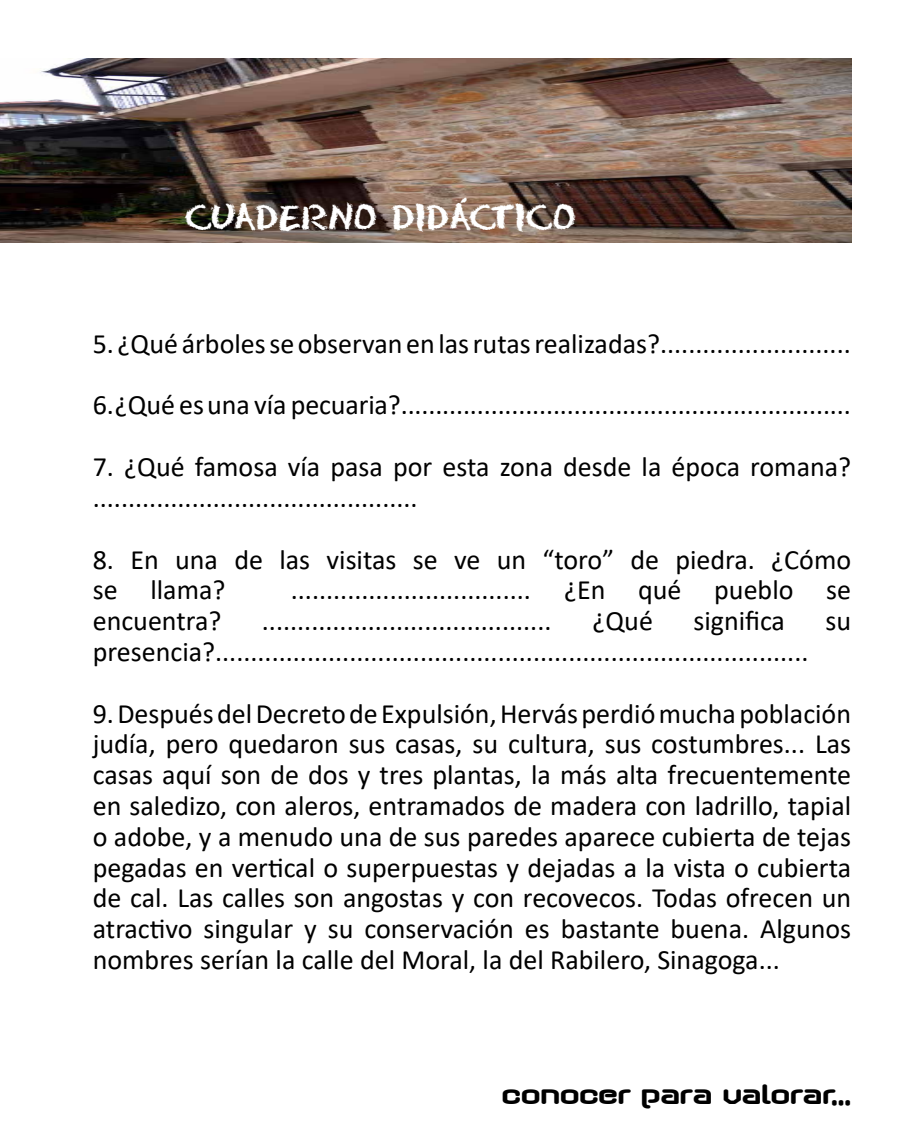
<style>
.page{position:relative;width:908px;height:1134px;background:#fff}
.page>*{position:absolute;margin:0;border:0;box-sizing:border-box;transform-origin:0 0}
.t1{font:36px "Axaxax";color:#000}
.t2{font:36px "Chalk Dust";color:#fff}
.t3{font:28px/30.8px "Calibri";color:#000}
</style>
<div class="page">
<img style="left:0;top:58px;width:850px;height:185px">
<p class="t2" style="left:184px;top:195px;width:392px">CUADERNO DIDÁCTICO</p>
<p class="t3" style="left:93px;top:327px;width:759px">5. ¿Qué árboles se observan en las rutas realizadas?...........................</p>
<p class="t3" style="left:93px;top:389px;width:759px">6. ¿Qué es una vía pecuaria?.................................................................</p>
<p class="t3" style="left:93px;top:451px;width:759px">7. ¿Qué famosa vía pasa por esta zona desde la época romana? ..............................................</p>
<p class="t3" style="left:93px;top:543px;width:759px">8. En una de las visitas se ve un “toro” de piedra. ¿Cómo se llama?</p>
<p class="t3" style="left:291px;top:574px;width:561px">.................................. ¿En qué pueblo se</p>
<p class="t3" style="left:592px;top:605px;width:62px">¿Qué</p>
<p class="t3" style="left:693px;top:605px;width:93px">significa</p>
<p class="t3" style="left:825px;top:605px;width:27px">su</p>
<p class="t3" style="left:93px;top:635px;width:716px">presencia?....................................................................................</p>
<p class="t3" style="left:93px;top:697px;width:759px;text-align:justify">9. Después del Decreto de Expulsión, Hervás perdió mucha población judía, pero quedaron sus casas, su cultura, sus costumbres... Las casas aquí son de dos y tres plantas, la más alta frecuentemente en saledizo, con aleros, entramados de madera con ladrillo, tapial o adobe, y a menudo una de sus paredes aparece cubierta de tejas pegadas en vertical o superpuestas y dejadas a la vista o cubierta de cal. Las calles son angostas y con recovecos. Todas ofrecen un atractivo singular y su conservación es bastante buena. Algunos nombres serían la calle del Moral, la del Rabilero, Sinagoga...</p>
<p class="t3" style="left:93px;top:605px;width:130px">encuentra?</p>
<p class="t3" style="left:262px;top:605px;width:291px">.........................................</p>
<p class="t1" style="left:501px;top:1078px;width:350px">conocer para valorar...</p>
</div>
